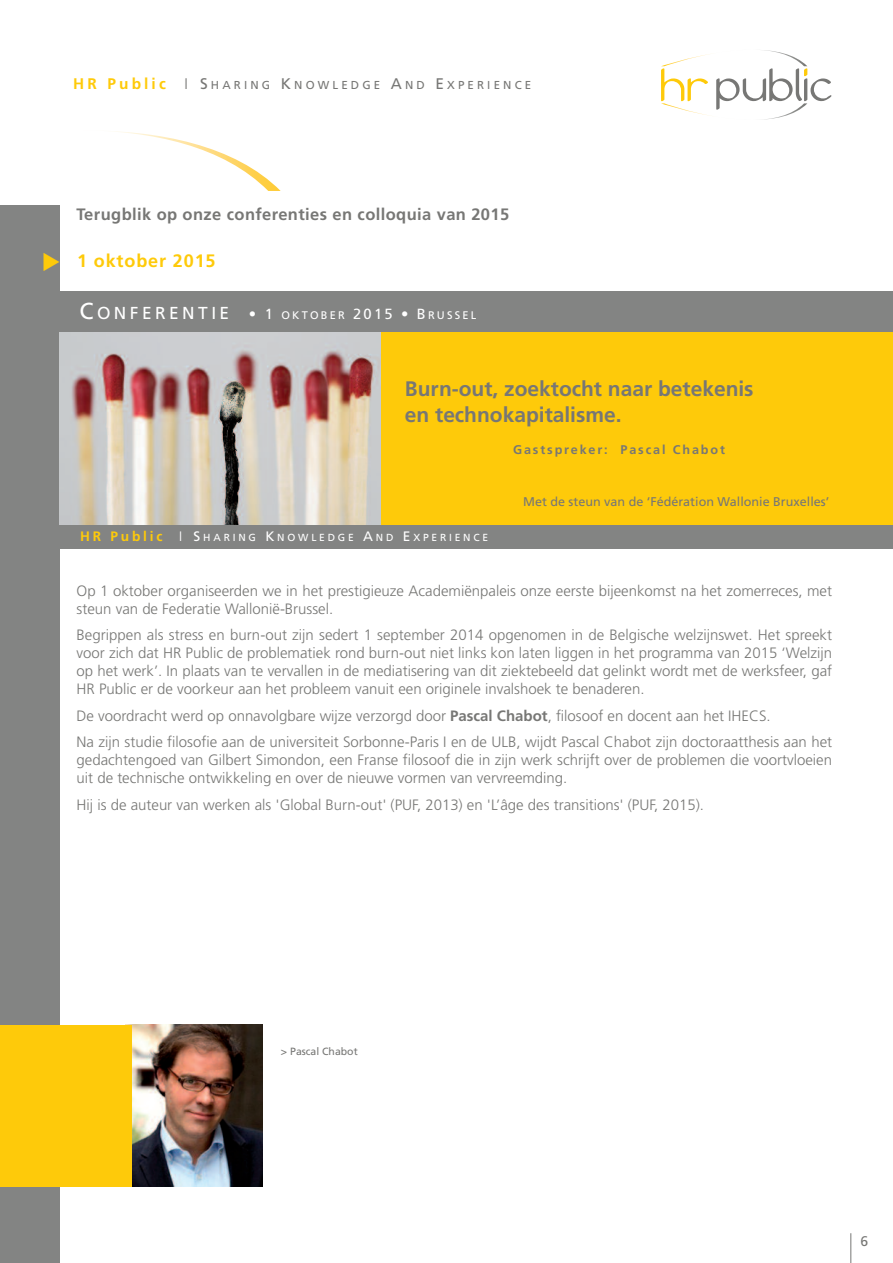
<style>
.page{position:relative;width:893px;height:1263px;background:#fff}
.page>*{position:absolute;margin:0;border:0;box-sizing:border-box;transform-origin:0 0}
.t1{font:700 21px/25.8px "Frutiger";color:#777775}
.t2{font:700 18px "Frutiger";letter-spacing:.05em;color:#feca0a}
.t3{font:700 16.5px "Frutiger";letter-spacing:.025em;color:#777775}
.t4{font:300 15px/18px "Frutiger";color:#777775}
.t5{font:13.95px "Frutiger";color:#777775}
.t6{font:12.6px "Frutiger";color:#777775}
.t7{font:700 12.6px "Frutiger";letter-spacing:.15em;color:#777775}
.t8{font:11.55px "Frutiger";letter-spacing:.275em;color:#777775}
.t9{font:11.1px "Frutiger";letter-spacing:.2em;color:#fff}
.t10{font:10.5px "Frutiger";color:#777775}
.t11{font:10.2px "Frutiger";letter-spacing:.275em;color:#fff}
.s1{font-weight:700;font-size:15.3px;color:#feca0a}
.s2{font-weight:300;font-size:15.3px}
.s3{font-size:15.3px}
.s4{font-size:23.1px}
.s5{font-size:17.4px}
.s6{font-size:14.7px}
.s7{font-weight:700;font-size:13.65px;color:#feca0a}
.s8{font-weight:300;font-size:13.65px}
.s9{font-size:13.65px}
.s10{font-weight:700}
</style>
<div class="page">
<hr style="left:850px;top:1233px;width:1px;height:30px;background:#777775">
<div style="left:0;top:205px;width:60px;height:1058px;background:#838483"></div>
<svg style="left:661px;top:50px;width:170px;height:70px"></svg>
<img style="left:116px;top:131px;width:165px;height:60px">
<img style="left:131px;top:1025px;width:131px;height:161px">
<div style="left:0;top:1025px;width:131px;height:161px;background:#feca0a"></div>
<img style="left:60px;top:332px;width:322px;height:193px">
<div style="left:382px;top:332px;width:511px;height:193px;background:#feca0a"></div>
<div style="left:59px;top:291px;width:834px;height:41px;background:#838483"></div>
<div style="left:58px;top:525px;width:835px;height:24px;background:#838483"></div>
<p class="t8" style="left:73px;top:81px;width:459px"><span class="s1">HR Public</span> <span class="s2">I</span> <span class="s3">S</span>HARING <span class="s3">K</span>NOWLEDGE <span class="s3">A</span>ND <span class="s3">E</span>XPERIENCE</p>
<p class="t3" style="left:77px;top:207px;width:434px">Terugblik op onze conferenties en colloquia van 2015</p>
<p class="t2" style="left:77px;top:254px;width:140px">1 oktober 2015</p>
<p class="t9" style="left:79px;top:311px;width:398px"><span class="s4">C</span><span class="s5">ONFERENTIE</span> <span class="s6">• 1</span> OKTOBER <span class="s6">2015 • B</span>RUSSEL</p>
<h1 class="t1" style="left:405px;top:378px;width:350px">Burn-out, zoektocht naar betekenis en technokapitalisme.</h1>
<p class="t7" style="left:513px;top:445px;width:213px">Gastspreker: Pascal Chabot</p>
<p class="t11" style="left:80px;top:533px;width:410px"><span class="s7">HR Public</span> <span class="s8">I</span> <span class="s9">S</span>HARING <span class="s9">K</span>NOWLEDGE <span class="s9">A</span>ND <span class="s9">E</span>XPERIENCE</p>
<p class="t6" style="left:523px;top:496px;width:308px">Met de steun van de ‘Fédération Wallonie Bruxelles’</p>
<p class="t4" style="left:77px;top:583px;width:757px">Op 1 oktober organiseerden we in het prestigieuze Academiënpaleis onze eerste bijeenkomst na het zomerreces, met steun van de Federatie Wallonië-Brussel.</p>
<p class="t4" style="left:77px;top:627px;width:757px;text-align:justify">Begrippen als stress en burn-out zijn sedert 1 september 2014 opgenomen in de Belgische welzijnswet. Het spreekt voor zich dat HR Public de problematiek rond burn-out niet links kon laten liggen in het programma van 2015 ‘Welzijn op het werk’. In plaats van te vervallen in de mediatisering van dit ziektebeeld dat gelinkt wordt met de werksfeer, gaf HR Public er de voorkeur aan het probleem vanuit een originele invalshoek te benaderen.</p>
<p class="t4" style="left:77px;top:703px;width:757px;line-height:26.5px">De voordracht werd op onnavolgbare wijze verzorgd door <span class="s10">Pascal Chabot</span>, filosoof en docent aan het IHECS.<br>Na zijn studie filosofie aan de universiteit Sorbonne-Paris I en de ULB, wijdt Pascal Chabot zijn doctoraatthesis aan het</p>
<p class="t4" style="left:77px;top:752px;width:757px">gedachtengoed van Gilbert Simondon, een Franse filosoof die in zijn werk schrijft over de problemen die voortvloeien uit de technische ontwikkeling en over de nieuwe vormen van vervreemding.</p>
<p class="t4" style="left:77px;top:797px;width:629px">Hij is de auteur van werken als 'Global Burn-out' (PUF, 2013) en 'L’âge des transitions' (PUF, 2015).</p>
<p class="t10" style="left:281px;top:1047px;width:78px">&gt; Pascal Chabot</p>
<p class="t5" style="left:860px;top:1235px;width:9px">6</p>
</div>
